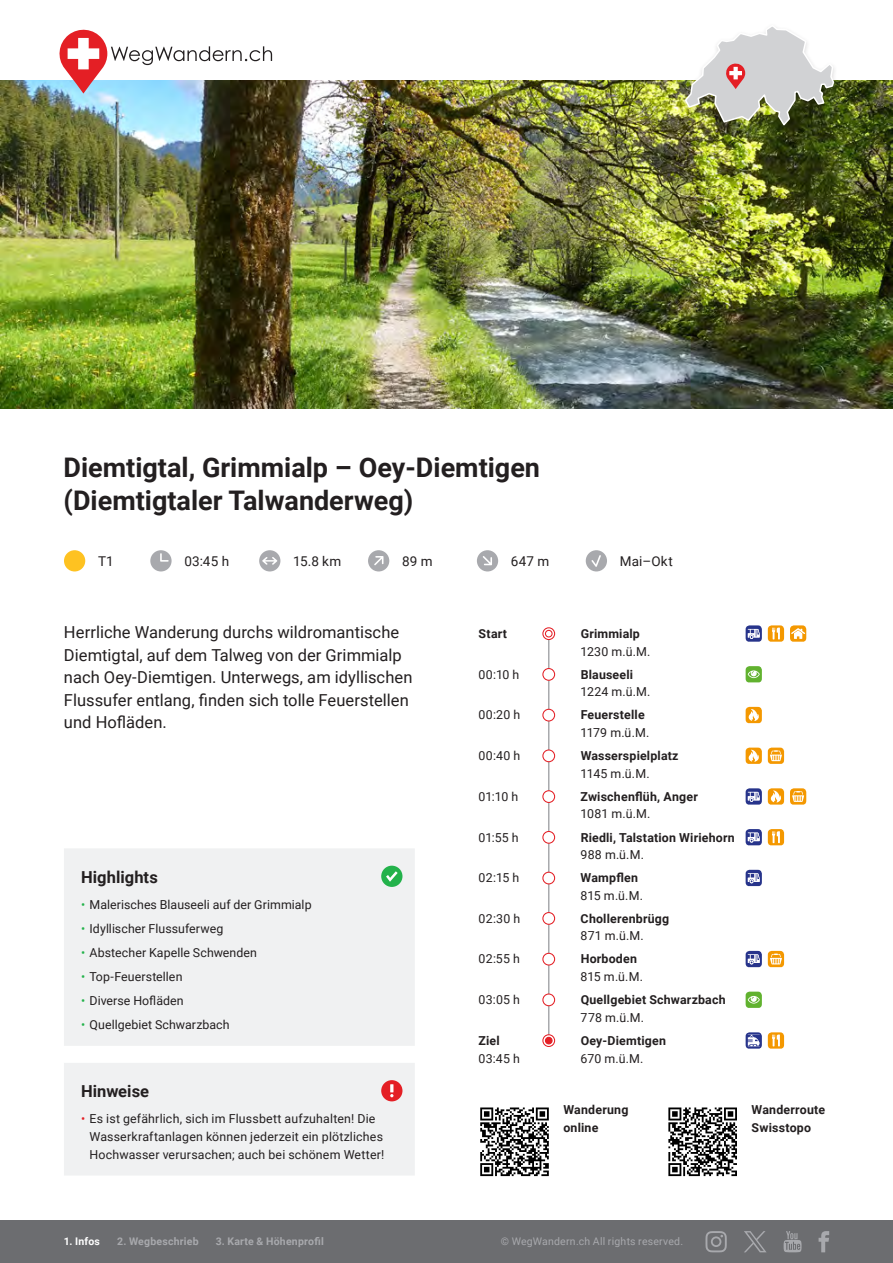
<style>
.page{position:relative;width:893px;height:1263px;background:#fff}
.page>*{position:absolute;margin:0;border:0;box-sizing:border-box;transform-origin:0 0}
._01_titel{font:700 27px/33px "Roboto";color:#231f20}
._03_einleitung{font:16.5px/22.5px "Roboto";color:#231f20}
._04_titel_klein{font:700 16.5px "Roboto";letter-spacing:.005em;color:#231f20}
._02_angaben{font:13.5px "Roboto";letter-spacing:.015em;color:#231f20}
._07_routenverlauf{font:12.3px/17.7px "Roboto";letter-spacing:.01em;color:#231f20}
._07_routenverlauf-2{font:700 12.3px/17.7px "Roboto";letter-spacing:.015em;color:#231f20}
._10_text_klein{font:700 12.3px/17.5px "Roboto";letter-spacing:.015em;color:#231f20}
.t1{font:700 10.5px "Roboto";letter-spacing:.025em;color:#a8a9ad}
.t2{font:10.5px "Roboto";letter-spacing:.02em;color:#a8a9ad}
.t3{font:700 10.5px "Roboto";letter-spacing:.02em;color:#fff}
.s1{color:#23b24b}
.s2{color:#e41f25}
.s3{font-weight:700}
.s4{font-weight:400}
</style>
<div class="page">
<div style="left:0;top:1220px;width:893px;height:43px;background:#6c6d70"></div>
<svg style="left:705px;top:1231px;width:22px;height:21px"></svg>
<svg style="left:783px;top:1231px;width:19px;height:21px"></svg>
<svg style="left:819px;top:1231px;width:10px;height:21px"></svg>
<svg style="left:744px;top:1231px;width:22px;height:21px"></svg>
<img style="left:0;top:81px;width:893px;height:327px">
<hr style="left:548px;top:634px;width:1px;height:407px;background:#a8a9ad">
<div style="left:64px;top:550px;width:21px;height:21px;background:#fec221;border-radius:50%"></div>
<div style="left:150px;top:550px;width:22px;height:21px;background:#a8a9ad;border-radius:50%"></div>
<svg style="left:160px;top:553px;width:9px;height:9px"></svg>
<div style="left:259px;top:550px;width:21px;height:21px;background:#a8a9ad;border-radius:50%"></div>
<svg style="left:262px;top:557px;width:15px;height:8px"></svg>
<div style="left:368px;top:550px;width:21px;height:21px;background:#a8a9ad;border-radius:50%"></div>
<svg style="left:374px;top:556px;width:9px;height:9px"></svg>
<div style="left:477px;top:550px;width:21px;height:21px;background:#a8a9ad;border-radius:50%"></div>
<svg style="left:483px;top:556px;width:9px;height:9px"></svg>
<div style="left:586px;top:550px;width:21px;height:21px;background:#a8a9ad;border-radius:50%"></div>
<svg style="left:591px;top:555px;width:10px;height:12px"></svg>
<svg style="left:543px;top:628px;width:12px;height:11px"></svg>
<div style="left:542px;top:627px;width:13px;height:13px;border:1px solid #e41f25;border-radius:50%"></div>
<div style="left:545px;top:630px;width:8px;height:7px;border:1px solid #e41f25;border-radius:50%"></div>
<svg style="left:746px;top:625px;width:16px;height:17px"></svg>
<svg style="left:768px;top:625px;width:16px;height:17px"></svg>
<svg style="left:790px;top:625px;width:16px;height:17px"></svg>
<div style="left:543px;top:668px;width:12px;height:12px;background:#fff;border-radius:50%"></div>
<div style="left:542px;top:668px;width:13px;height:13px;border:1px solid #e41f25;border-radius:50%"></div>
<svg style="left:746px;top:666px;width:16px;height:16px"></svg>
<div style="left:543px;top:709px;width:12px;height:12px;background:#fff;border-radius:50%"></div>
<div style="left:542px;top:709px;width:13px;height:12px;border:1px solid #e41f25;border-radius:50%"></div>
<svg style="left:746px;top:707px;width:16px;height:16px"></svg>
<div style="left:543px;top:750px;width:12px;height:12px;background:#fff;border-radius:50%"></div>
<div style="left:542px;top:749px;width:13px;height:13px;border:1px solid #e41f25;border-radius:50%"></div>
<svg style="left:746px;top:748px;width:16px;height:16px"></svg>
<svg style="left:768px;top:748px;width:16px;height:16px"></svg>
<div style="left:543px;top:791px;width:12px;height:11px;background:#fff;border-radius:50%"></div>
<div style="left:542px;top:790px;width:13px;height:13px;border:1px solid #e41f25;border-radius:50%"></div>
<svg style="left:746px;top:788px;width:16px;height:17px"></svg>
<svg style="left:768px;top:788px;width:16px;height:17px"></svg>
<svg style="left:790px;top:788px;width:16px;height:17px"></svg>
<div style="left:543px;top:831px;width:12px;height:12px;background:#fff;border-radius:50%"></div>
<div style="left:542px;top:831px;width:13px;height:13px;border:1px solid #e41f25;border-radius:50%"></div>
<svg style="left:746px;top:829px;width:16px;height:16px"></svg>
<svg style="left:768px;top:829px;width:16px;height:16px"></svg>
<div style="left:543px;top:872px;width:12px;height:12px;background:#fff;border-radius:50%"></div>
<div style="left:542px;top:872px;width:13px;height:12px;border:1px solid #e41f25;border-radius:50%"></div>
<svg style="left:746px;top:870px;width:16px;height:16px"></svg>
<div style="left:543px;top:912px;width:12px;height:12px;background:#fff;border-radius:50%"></div>
<div style="left:542px;top:912px;width:13px;height:13px;border:1px solid #e41f25;border-radius:50%"></div>
<div style="left:543px;top:953px;width:12px;height:12px;background:#fff;border-radius:50%"></div>
<div style="left:542px;top:953px;width:13px;height:12px;border:1px solid #e41f25;border-radius:50%"></div>
<svg style="left:746px;top:951px;width:16px;height:16px"></svg>
<svg style="left:768px;top:951px;width:16px;height:16px"></svg>
<div style="left:543px;top:994px;width:12px;height:12px;background:#fff;border-radius:50%"></div>
<div style="left:542px;top:993px;width:13px;height:13px;border:1px solid #e41f25;border-radius:50%"></div>
<svg style="left:746px;top:992px;width:16px;height:16px"></svg>
<svg style="left:543px;top:1035px;width:12px;height:11px"></svg>
<div style="left:542px;top:1034px;width:13px;height:13px;border:1px solid #e41f25;border-radius:50%"></div>
<div style="left:545px;top:1037px;width:7px;height:7px;background:#e41f25;border-radius:50%"></div>
<div style="left:545px;top:1037px;width:8px;height:7px;border:1px solid #e41f25;border-radius:50%"></div>
<svg style="left:746px;top:1032px;width:16px;height:16px"></svg>
<svg style="left:768px;top:1032px;width:16px;height:16px"></svg>
<svg style="left:480px;top:1176px;width:69px;height:1px"></svg>
<svg style="left:480px;top:1107px;width:69px;height:69px"></svg>
<svg style="left:668px;top:1176px;width:69px;height:1px"></svg>
<svg style="left:668px;top:1107px;width:69px;height:69px"></svg>
<div style="left:64px;top:849px;width:351px;height:326px;background:#f0f1f2"></div>
<div style="left:381px;top:866px;width:21px;height:21px;background:#23b24b;border-radius:50%"></div>
<svg style="left:386px;top:871px;width:12px;height:11px"></svg>
<div style="left:381px;top:1080px;width:21px;height:21px;background:#e41f25;border-radius:50%"></div>
<svg style="left:390px;top:1084px;width:3px;height:13px"></svg>
<svg style="left:57px;top:29px;width:215px;height:65px"></svg>
<div style="left:681px;top:22px;width:157px;height:109px;background:#231f20;opacity:.15"></div>
<img style="left:684px;top:24px;width:151px;height:103px">
<p class="_01_titel" style="left:64px;top:450px;width:478px">Diemtigtal, Grimmialp – Oey-Diemtigen (Diemtigtaler Talwanderweg)</p>
<p class="_02_angaben" style="left:98px;top:551px;width:17px">T1</p>
<p class="_02_angaben" style="left:184px;top:551px;width:46px">03:45 h</p>
<p class="_02_angaben" style="left:293px;top:551px;width:50px">15.8 km</p>
<p class="_02_angaben" style="left:402px;top:551px;width:32px">89 m</p>
<p class="_02_angaben" style="left:511px;top:551px;width:40px">647 m</p>
<p class="_02_angaben" style="left:620px;top:551px;width:54px">Mai–Okt</p>
<p class="_03_einleitung" style="left:64px;top:620px;width:350px">Herrliche Wanderung durchs wildromantische Diemtigtal, auf dem Talweg von der Grimmialp nach Oey-Diemtigen. Unterwegs, am idyllischen Flussufer entlang, finden sich tolle Feuerstellen und Hofläden.</p>
<p class="_04_titel_klein" style="left:81px;top:865px;width:78px">Highlights</p>
<p class="_07_routenverlauf" style="left:81px;top:895px;width:232px"><span class="s1">•</span> Malerisches Blauseeli auf der Grimmialp</p>
<p class="_07_routenverlauf" style="left:81px;top:919px;width:144px"><span class="s1">•</span> Idyllischer Flussuferweg</p>
<p class="_07_routenverlauf" style="left:81px;top:943px;width:178px"><span class="s1">•</span> Abstecher Kapelle Schwenden</p>
<p class="_07_routenverlauf" style="left:81px;top:967px;width:103px"><span class="s1">•</span> Top-Feuerstellen</p>
<p class="_07_routenverlauf" style="left:81px;top:991px;width:104px"><span class="s1">•</span> Diverse Hofläden</p>
<p class="_07_routenverlauf" style="left:81px;top:1015px;width:150px"><span class="s1">•</span> Quellgebiet Schwarzbach</p>
<p class="_04_titel_klein" style="left:81px;top:1080px;width:70px">Hinweise</p>
<p class="_07_routenverlauf" style="left:90px;top:1110px;width:296px;text-indent:-9px"><span class="s2">•</span> Es ist gefährlich, sich im Flussbett aufzuhalten! Die<br>Wasserkraftanlagen können jederzeit ein plötzliches<br>Hochwasser verursachen; auch bei schönem Wetter!</p>
<p class="t3" style="left:64px;top:1234px;width:38px">1. Infos</p>
<p class="t1" style="left:117px;top:1234px;width:83px">2. Wegbeschrieb</p>
<p class="t1" style="left:216px;top:1234px;width:110px">3. Karte &amp; Höhenprofil</p>
<p class="_07_routenverlauf-2" style="left:479px;top:624px;width:30px">Start</p>
<p class="_07_routenverlauf" style="left:581px;top:624px;width:71px"><span class="s3">Grimmialp<br></span>1230 m.ü.M.</p>
<p class="_07_routenverlauf" style="left:479px;top:665px;width:42px">00:10 h</p>
<p class="_07_routenverlauf" style="left:581px;top:665px;width:71px"><span class="s3">Blauseeli<br></span>1224 m.ü.M.</p>
<p class="_07_routenverlauf" style="left:479px;top:706px;width:43px">00:20 h</p>
<p class="_07_routenverlauf-2" style="left:581px;top:706px;width:70px">Feuerstelle<br><span class="s4">1179 m.ü.M.</span></p>
<p class="_07_routenverlauf" style="left:479px;top:746px;width:43px">00:40 h</p>
<p class="_07_routenverlauf-2" style="left:581px;top:746px;width:99px">Wasserspielplatz<br><span class="s4">1145 m.ü.M.</span></p>
<p class="_07_routenverlauf" style="left:479px;top:787px;width:41px">01:10 h</p>
<p class="_07_routenverlauf-2" style="left:581px;top:787px;width:119px">Zwischenflüh, Anger<br><span class="s4">1081 m.ü.M.</span></p>
<p class="_07_routenverlauf" style="left:479px;top:828px;width:42px">01:55 h</p>
<p class="_07_routenverlauf-2" style="left:581px;top:828px;width:156px">Riedli, Talstation Wiriehorn<br><span class="s4">988 m.ü.M.</span></p>
<p class="_07_routenverlauf" style="left:479px;top:869px;width:42px">02:15 h</p>
<p class="_07_routenverlauf" style="left:581px;top:869px;width:64px"><span class="s3">Wampflen<br></span>815 m.ü.M.</p>
<p class="_07_routenverlauf" style="left:479px;top:909px;width:43px">02:30 h</p>
<p class="_07_routenverlauf-2" style="left:581px;top:909px;width:90px">Chollerenbrügg<br><span class="s4">871 m.ü.M.</span></p>
<p class="_07_routenverlauf" style="left:479px;top:950px;width:43px">02:55 h</p>
<p class="_07_routenverlauf" style="left:581px;top:950px;width:64px"><span class="s3">Horboden<br></span>815 m.ü.M.</p>
<p class="_07_routenverlauf" style="left:479px;top:990px;width:43px">03:05 h</p>
<p class="_07_routenverlauf-2" style="left:581px;top:990px;width:147px">Quellgebiet Schwarzbach<br><span class="s4">778 m.ü.M.</span></p>
<p class="_07_routenverlauf-2" style="left:479px;top:1031px;width:23px">Ziel</p>
<p class="_07_routenverlauf-2" style="left:581px;top:1031px;width:87px">Oey-Diemtigen</p>
<p class="_07_routenverlauf" style="left:479px;top:1049px;width:43px">03:45 h</p>
<p class="_07_routenverlauf" style="left:581px;top:1049px;width:64px">670 m.ü.M.</p>
<p class="_10_text_klein" style="left:563px;top:1101px;width:66px">Wanderung online</p>
<p class="_10_text_klein" style="left:752px;top:1101px;width:75px">Wanderroute<br>Swisstopo</p>
<p class="t2" style="left:501px;top:1234px;width:184px">© WegWandern.ch All rights reserved.</p>
</div>
